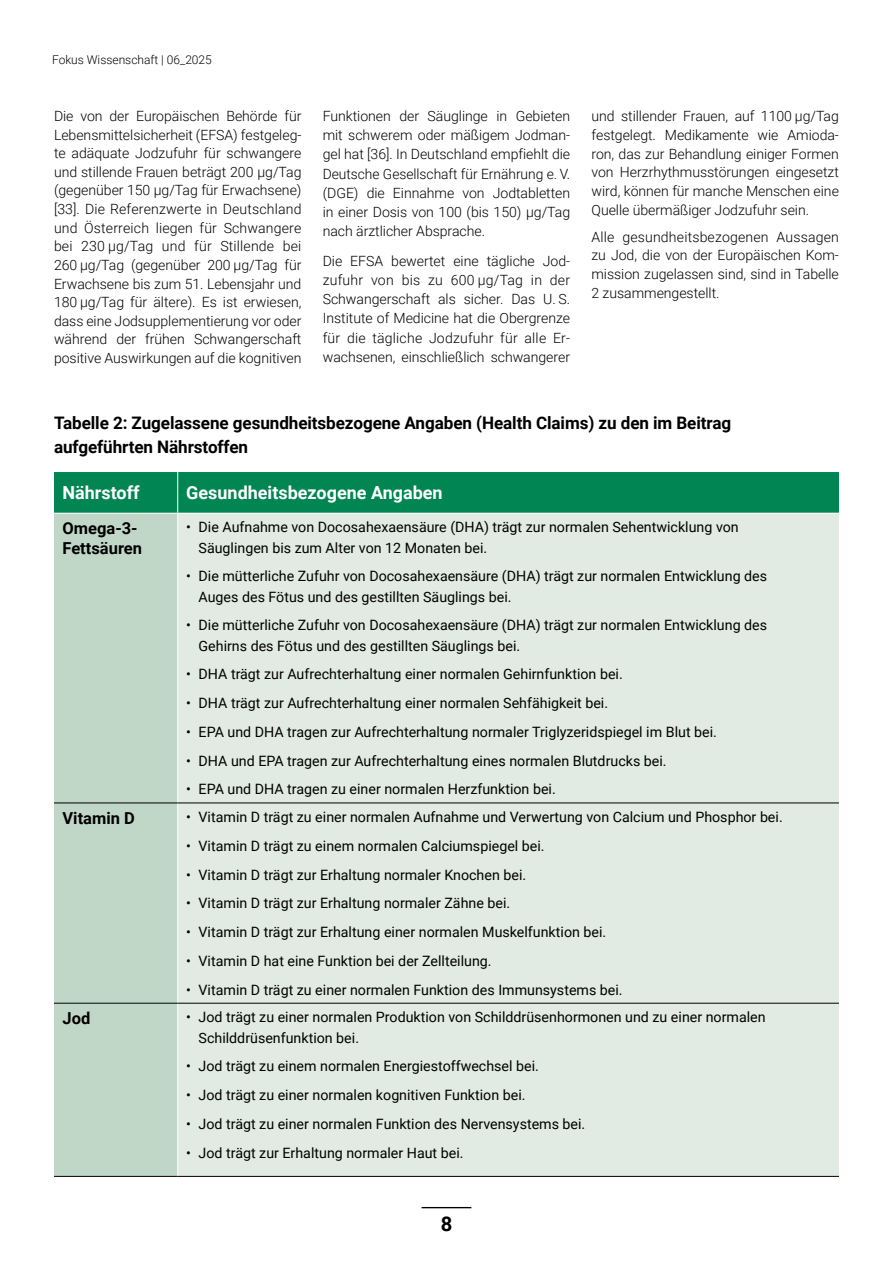
<style>
.page{position:relative;width:893px;height:1263px;background:#fff}
.page>*{position:absolute;margin:0;border:0;box-sizing:border-box;transform-origin:0 0}
.t1{font:700 20.25px "Roboto";color:#000}
.t2{font:700 18px "Roboto";color:#fff}
.sub_05_24{font:700 17.25px/24px "Roboto";letter-spacing:-.005em;color:#000}
.t3{font:700 16.5px/20.2px "Roboto";color:#000}
.t4{font:14.25px/20.2px "Roboto";color:#000}
.Text_OGR{font:300 14.1px/18.6px "Roboto";letter-spacing:-.005em;color:#000;text-align:justify}
.t5{font:300 12px "Roboto";color:#000}
</style>
<div class="page">
<div style="left:54px;top:472px;width:785px;height:41px;background:#008553"></div>
<div style="left:54px;top:514px;width:123px;height:662px;background:#c0d7c8"></div>
<div style="left:178px;top:514px;width:661px;height:662px;background:#e1ebe4"></div>
<hr style="left:177px;top:472px;width:1px;height:41px;background:#fff">
<hr style="left:54px;top:802px;width:124px;height:1px;background:#000">
<hr style="left:178px;top:802px;width:661px;height:1px;background:#000">
<hr style="left:54px;top:1003px;width:124px;height:1px;background:#000">
<hr style="left:178px;top:1003px;width:661px;height:1px;background:#000">
<hr style="left:54px;top:1176px;width:124px;height:1px;background:#000">
<hr style="left:178px;top:1176px;width:661px;height:1px;background:#000">
<hr style="left:422px;top:1207px;width:49px;height:1px;background:#000">
<p class="t5" style="left:52px;top:51px;width:161px">Fokus Wissenschaft | 06_2025</p>
<p class="Text_OGR" style="left:54px;top:106px;width:249px">Die von der Europäischen Behörde für Lebensmittelsicherheit (EFSA) festgeleg&shy;te adäquate Jodzufuhr für schwangere und stillende Frauen beträgt 200 µg/Tag (gegenüber 150 µg/Tag für Erwachsene) [33]. Die Referenzwerte in Deutschland und Österreich liegen für Schwangere bei 230 µg/Tag und für Stillende bei 260 µg/Tag (gegenüber 200 µg/Tag für Erwachsene bis zum 51. Lebensjahr und 180 µg/Tag für ältere). Es ist erwiesen, dass eine Jodsupplementierung vor oder während der frühen Schwangerschaft positive Auswirkungen auf die kognitiven</p>
<p class="Text_OGR" style="left:323px;top:106px;width:249px;line-height:19.2px">Funktionen der Säuglinge in Gebieten mit schwerem oder mäßigem Jodman&shy;gel hat [36]. In Deutschland empfiehlt die Deutsche Gesellschaft für Ernährung e. V. (DGE) die Einnahme von Jodtabletten in einer Dosis von 100 (bis 150) µg/Tag nach ärztlicher Absprache.</p>
<p class="Text_OGR" style="left:323px;top:251px;width:249px;line-height:19.2px">Die EFSA bewertet eine tägliche Jod&shy;zufuhr von bis zu 600 µg/Tag in der Schwangerschaft als sicher. Das U. S.<br>Institute of Medicine hat die Obergrenze für die tägliche Jodzufuhr für alle Er&shy;wachsenen, einschließlich schwangerer</p>
<p class="Text_OGR" style="left:591px;top:106px;width:249px">und stillender Frauen, auf 1100 µg/Tag festgelegt. Medikamente wie Amioda&shy;ron, das zur Behandlung einiger Formen von Herzrhythmusstörungen eingesetzt wird, können für manche Menschen eine Quelle übermäßiger Jodzufuhr sein.</p>
<p class="Text_OGR" style="left:591px;top:227px;width:249px">Alle gesundheitsbezogenen Aussagen zu Jod, die von der Europäischen Kom&shy;mission zugelassen sind, sind in Tabelle 2 zusammengestellt.</p>
<p class="sub_05_24" style="left:54px;top:410px;width:679px">Tabelle 2: Zugelassene gesundheitsbezogene Angaben (Health Claims) zu den im Beitrag aufgeführten Nährstoffen</p>
<p class="t2" style="left:63px;top:480px;width:79px">Nährstoff</p>
<p class="t2" style="left:186px;top:480px;width:258px">Gesundheitsbezogene Angaben</p>
<p class="t3" style="left:63px;top:517px;width:81px">Omega-3-<br>Fettsäuren</p>
<p class="t4" style="left:199px;top:517px;width:542px;text-indent:-12px">• Die Aufnahme von Docosahexaensäure (DHA) trägt zur normalen Sehentwicklung von<br>Säuglingen bis zum Alter von 12 Monaten bei.</p>
<p class="t4" style="left:199px;top:566px;width:570px;text-indent:-12px">• Die mütterliche Zufuhr von Docosahexaensäure (DHA) trägt zur normalen Entwicklung des<br>Auges des Fötus und des gestillten Säuglings bei.</p>
<p class="t4" style="left:199px;top:615px;width:570px;text-indent:-12px">• Die mütterliche Zufuhr von Docosahexaensäure (DHA) trägt zur normalen Entwicklung des<br>Gehirns des Fötus und des gestillten Säuglings bei.</p>
<p class="t4" style="left:186px;top:664px;width:438px">• DHA trägt zur Aufrechterhaltung einer normalen Gehirnfunktion bei.</p>
<p class="t4" style="left:186px;top:692px;width:423px">• DHA trägt zur Aufrechterhaltung einer normalen Sehfähigkeit bei.</p>
<p class="t4" style="left:186px;top:721px;width:532px">• EPA und DHA tragen zur Aufrechterhaltung normaler Triglyzeridspiegel im Blut bei.</p>
<p class="t4" style="left:186px;top:750px;width:482px">• DHA und EPA tragen zur Aufrechterhaltung eines normalen Blutdrucks bei.</p>
<p class="t4" style="left:186px;top:779px;width:371px">• EPA und DHA tragen zu einer normalen Herzfunktion bei.</p>
<p class="t3" style="left:63px;top:807px;width:74px">Vitamin D</p>
<p class="t4" style="left:186px;top:806px;width:598px">• Vitamin D trägt zu einer normalen Aufnahme und Verwertung von Calcium und Phosphor bei.</p>
<p class="t4" style="left:186px;top:835px;width:360px">• Vitamin D trägt zu einem normalen Calciumspiegel bei.</p>
<p class="t4" style="left:186px;top:864px;width:341px">• Vitamin D trägt zur Erhaltung normaler Knochen bei.</p>
<p class="t4" style="left:186px;top:893px;width:326px">• Vitamin D trägt zur Erhaltung normaler Zähne bei.</p>
<p class="t4" style="left:186px;top:921px;width:421px">• Vitamin D trägt zur Erhaltung einer normalen Muskelfunktion bei.</p>
<p class="t4" style="left:186px;top:950px;width:307px">• Vitamin D hat eine Funktion bei der Zellteilung.</p>
<p class="t4" style="left:186px;top:979px;width:438px">• Vitamin D trägt zu einer normalen Funktion des Immunsystems bei.</p>
<p class="t3" style="left:63px;top:1007px;width:29px">Jod</p>
<p class="t4" style="left:199px;top:1007px;width:569px;text-indent:-12px">• Jod trägt zu einer normalen Produktion von Schilddrüsenhormonen und zu einer normalen<br>Schilddrüsenfunktion bei.</p>
<p class="t4" style="left:186px;top:1056px;width:354px">• Jod trägt zu einem normalen Energiestoffwechsel bei.</p>
<p class="t4" style="left:186px;top:1084px;width:341px">• Jod trägt zu einer normalen kognitiven Funktion bei.</p>
<p class="t4" style="left:186px;top:1113px;width:401px">• Jod trägt zu einer normalen Funktion des Nervensystems bei.</p>
<p class="t4" style="left:186px;top:1142px;width:279px">• Jod trägt zur Erhaltung normaler Haut bei.</p>
<h1 class="t1" style="left:441px;top:1210px;width:13px">8</h1>
</div>
